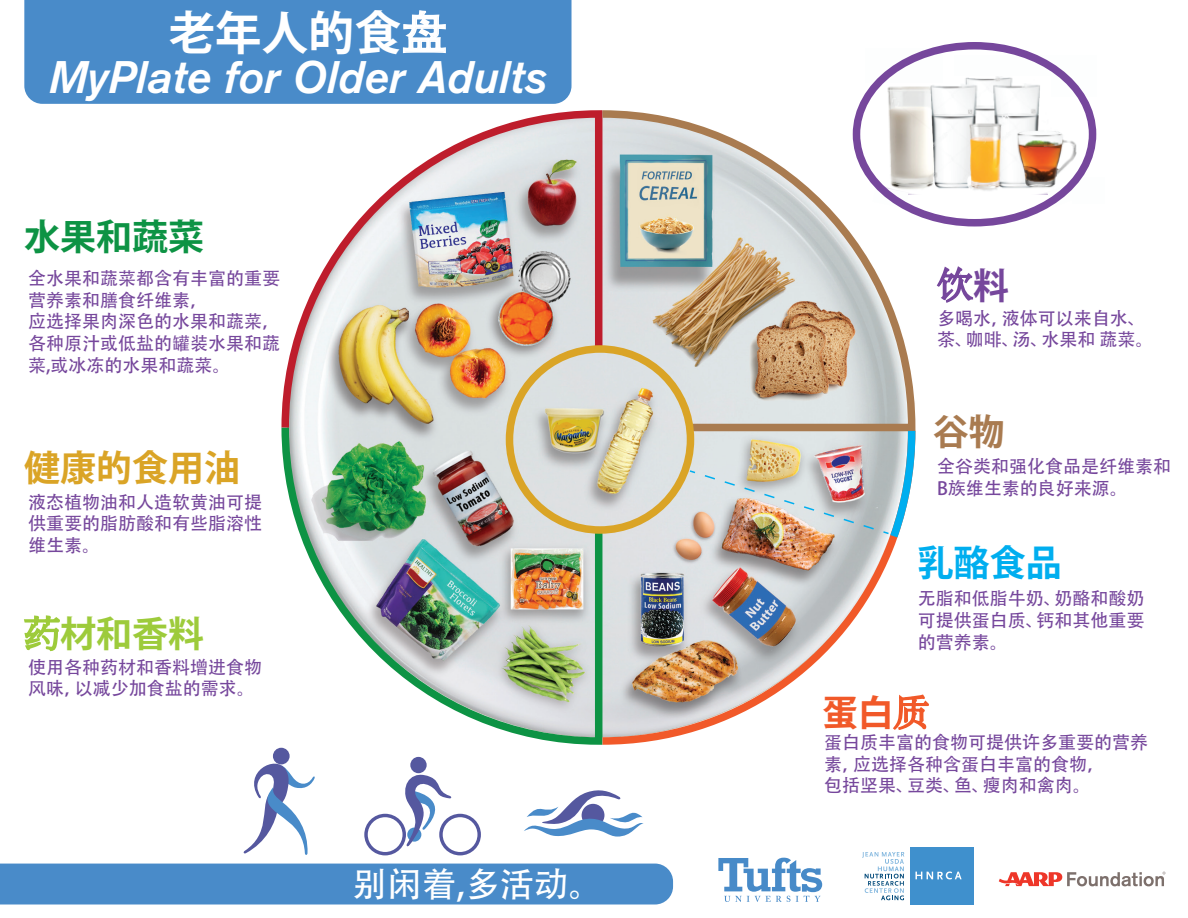
<style>
.page{position:relative;width:1188px;height:918px;background:#fff}
.page>*{position:absolute;margin:0;border:0;box-sizing:border-box;transform-origin:0 0}
.t1{font:700 46.5px "Koz Go Pr 6 N";color:#fff}
.t2{font:italic 45.15px "Akzidenz Grotesk BQ Med";color:#fff}
.t3{font:700 36px "Koz Go Pr 6 N";color:#daa426}
.t4{font:700 36px "Koz Go Pr 6 N";color:#9dcb3b}
.t5{font:700 36px "Koz Go Pr 6 N";color:#0d9344}
.t6{font:700 36px "Koz Go Pr 6 N";color:#00aeef}
.t7{font:700 36px "Koz Go Pr 6 N";color:#f15929}
.t8{font:300 36px "Adobe Song Std";color:#76479c}
.t9{font:700 36px "Koz Go Pr 6 N";color:#a97b50}
.t10{font:34.5px "Adobe Heiti Std";color:#fff}
.t11{font:18px/21.6px "Adobe Heiti Std";color:#76479c}
.s1{font-family:"Adobe Heiti Std";font-weight:400}
.s2{font-family:"Adobe Ming Std";font-weight:300}
.s3{font-family:"Koz Go Pr 6 N";font-weight:700}
.s4{font-family:"Adobe Song Std";font-weight:300}
</style>
<div class="page">
<img style="left:883px;top:76px;width:201px;height:118px">
<svg style="left:873px;top:48px;width:69px;height:35px"></svg>
<svg style="left:1051px;top:71px;width:35px;height:26px"></svg>
<div style="left:1073px;top:177px;width:32px;height:27px;background:#fdfefe"></div>
<svg style="left:1047px;top:181px;width:33px;height:26px"></svg>
<div style="left:853px;top:42px;width:243px;height:184px;border:8px solid #76479c;border-radius:50%"></div>
<svg style="left:936px;top:266px;width:38px;height:37px"></svg>
<svg style="left:24px;top:615px;width:36px;height:37px"></svg>
<div style="left:273px;top:748px;width:17px;height:16px;background:#55589f;border-radius:50%"></div>
<svg style="left:243px;top:754px;width:72px;height:101px"></svg>
<svg style="left:364px;top:771px;width:117px;height:84px"></svg>
<div style="left:410px;top:757px;width:17px;height:16px;background:#55589f;border-radius:50%"></div>
<svg style="left:524px;top:790px;width:120px;height:47px"></svg>
<div style="left:0;top:864px;width:673px;height:40px;background:#498bc9"></div>
<img style="left:279px;top:435px;width:316px;height:313px">
<img style="left:281px;top:110px;width:314px;height:325px">
<svg style="left:595px;top:107px;width:324px;height:316px"></svg>
<div style="left:506px;top:345px;width:188px;height:189px;border:8px solid #daa426;border-radius:50%"></div>
<img style="left:595px;top:423px;width:108px;height:322px">
<svg style="left:688px;top:469px;width:9px;height:5px"></svg>
<img style="left:703px;top:423px;width:226px;height:307px">
<svg style="left:718px;top:858px;width:104px;height:44px"></svg>
<div style="left:910px;top:847px;width:64px;height:57px;background:#3f90cd"></div>
<svg style="left:915px;top:871px;width:47px;height:8px"></svg>
<svg style="left:862px;top:852px;width:42px;height:48px"></svg>
<svg style="left:999px;top:872px;width:167px;height:14px"></svg>
<div style="left:24px;top:0;width:548px;height:104px;background:#498bc9"></div>
<svg style="left:402px;top:9px;width:45px;height:45px"></svg>
<h1 class="t1" style="left:169px;top:7px;width:280px">老年人的食<span class="s1">盘</span></h1>
<h2 class="t2" style="left:49px;top:51px;width:499px">MyPlate for Older Adults</h2>
<h3 class="t5" style="left:24px;top:216px;width:181px">水果和蔬菜</h3>
<p class="t11" style="left:28px;top:268px;width:253px">全水果和蔬菜都含有丰富的重要营养素和膳食纤维素，<br>应选择果肉深色的水果和蔬菜，各种原汁或低盐的罐装水果和蔬菜,或冰冻的水果和蔬菜。</p>
<h3 class="t3" style="left:24px;top:448px;width:217px">健康的食用油</h3>
<p class="t11" style="left:28px;top:492px;width:235px;text-align:justify">液态植物油和人造软黄油可提供重要的脂肪酸和有些脂溶性维生素。</p>
<h3 class="t4" style="left:24px;top:613px;width:181px"><span class="s2">药</span>材和香料</h3>
<p class="t11" style="left:28px;top:657px;width:235px">使用各种药材和香料增进食物风味，以减少加食盐的需求。</p>
<h3 class="t10" style="left:353px;top:864px;width:252px">别闲着,多活动。</h3>
<h3 class="t8" style="left:937px;top:266px;width:73px">饮<span class="s3">料</span></h3>
<p class="t11" style="left:937px;top:308px;width:218px">多喝水，液体可以来自水、茶、咖啡、汤、水果和 蔬菜。</p>
<h3 class="t9" style="left:933px;top:412px;width:73px">谷物</h3>
<p class="t11" style="left:937px;top:456px;width:235px">全谷类和强化食品是纤维素和<br>B族维生素的良好来源。</p>
<h3 class="t6" style="left:918px;top:543px;width:145px">乳酪食品</h3>
<p class="t11" style="left:918px;top:588px;width:228px;text-align:justify">无脂和低脂牛奶、奶酪和酸奶可提供蛋白质、钙和其他重要的营养素。</p>
<h3 class="t7" style="left:822px;top:693px;width:109px">蛋白<span class="s4">质</span></h3>
<p class="t11" style="left:824px;top:732px;width:325px">蛋白质丰富的食物可提供许多重要的营养素，应选择各种含蛋白丰富的食物，<br>包括坚果、豆类、鱼、瘦肉和禽肉。</p>
</div>
